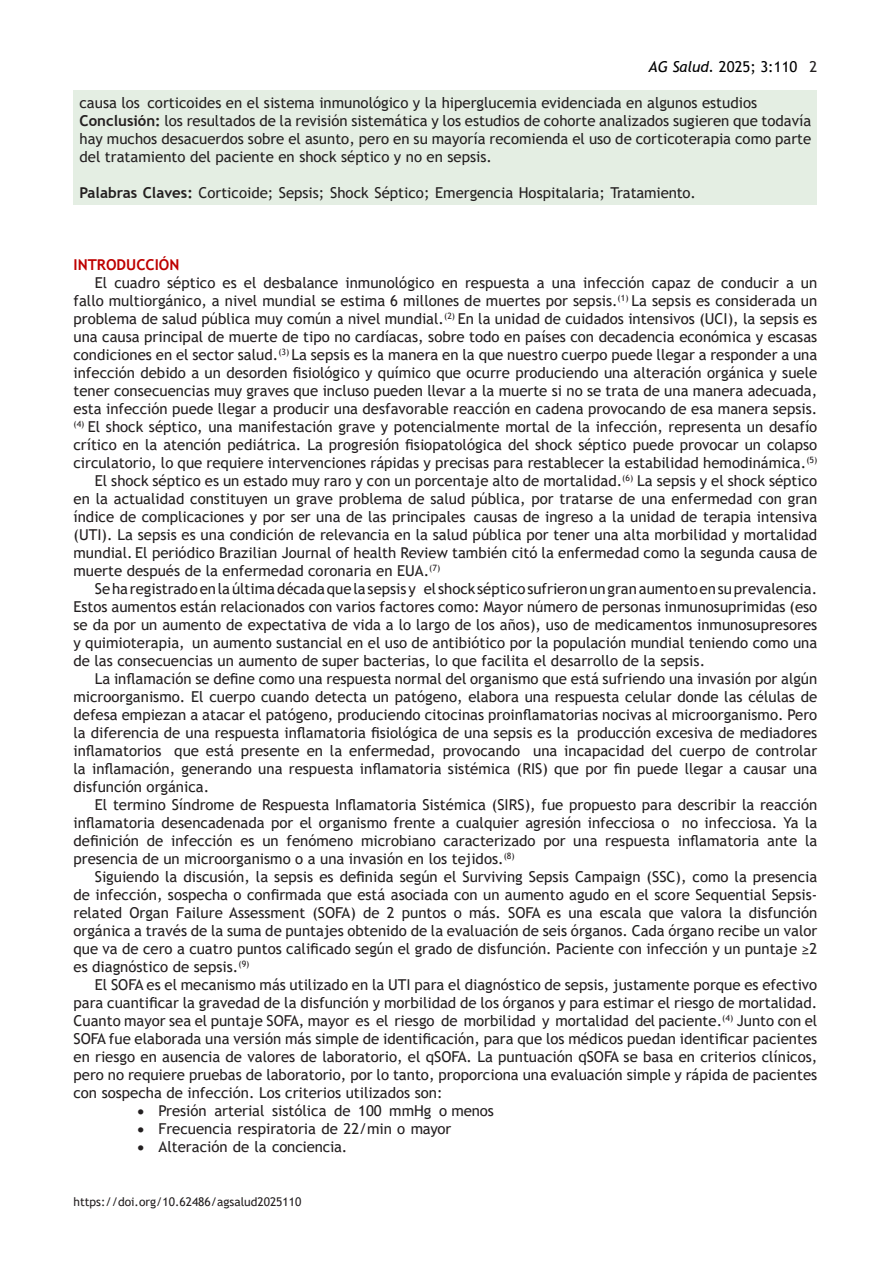
<style>
.page{position:relative;width:893px;height:1263px;background:#fff}
.page>*{position:absolute;margin:0;border:0;box-sizing:border-box;transform-origin:0 0}
.Body_Text{font:15px/18px "Trebuchet MS";color:#231f20;text-align:justify}
.t1{font:15px "Trebuchet MS";color:#000}
.t2{font:700 15px "Trebuchet MS";color:#be0000}
.t3{font:12px "Trebuchet MS";color:#231f20}
.s1{font-style:italic}
.s2{color:#231f20}
.s3{font-weight:700}
</style>
<div class="page">
<div style="left:74px;top:90px;width:743px;height:114px;background:#e4eee3"></div>
<p class="t1" style="left:648px;top:57px;width:170px"><span class="s1">AG Salud.</span> 2025; 3:110 <span class="s2">2</span></p>
<p class="Body_Text" style="left:80px;top:94px;width:679px">causa los corticoides en el sistema inmunológico y la hiperglucemia evidenciada en algunos estudios</p>
<p class="Body_Text" style="left:80px;top:112px;width:733px"><span class="s3">Conclusión:</span> los resultados de la revisión sistemática y los estudios de cohorte analizados sugieren que todavía hay muchos desacuerdos sobre el asunto, pero en su mayoría recomienda el uso de corticoterapia como parte del tratamiento del paciente en shock séptico y no en sepsis.</p>
<p class="Body_Text" style="left:80px;top:184px;width:618px"><span class="s3">Palabras Claves:</span> Corticoide; Sepsis; Shock Séptico; Emergencia Hospitalaria; Tratamiento.</p>
<p class="t2" style="left:74px;top:255px;width:107px">INTRODUCCIÓN</p>
<p class="Body_Text" style="left:74px;top:274px;width:745px;text-indent:21px">El cuadro séptico es el desbalance inmunológico en respuesta a una infección capaz de conducir a un fallo multiorgánico, a nivel mundial se estima 6 millones de muertes por sepsis.<sup>(1)</sup> La sepsis es considerada un problema de salud pública muy común a nivel mundial.<sup>(2)</sup> En la unidad de cuidados intensivos (UCI), la sepsis es una causa principal de muerte de tipo no cardíacas, sobre todo en países con decadencia económica y escasas condiciones en el sector salud.<sup>(3)</sup> La sepsis es la manera en la que nuestro cuerpo puede llegar a responder a una infección debido a un desorden fisiológico y químico que ocurre produciendo una alteración orgánica y suele tener consecuencias muy graves que incluso pueden llevar a la muerte si no se trata de una manera adecuada, esta infección puede llegar a producir una desfavorable reacción en cadena provocando de esa manera sepsis. <sup>(4)</sup> El shock séptico, una manifestación grave y potencialmente mortal de la infección, representa un desafío crítico en la atención pediátrica. La progresión fisiopatológica del shock séptico puede provocar un colapso circulatorio, lo que requiere intervenciones rápidas y precisas para restablecer la estabilidad hemodinámica.<sup>(5)</sup></p>
<p class="Body_Text" style="left:74px;top:472px;width:745px;text-indent:21px">El shock séptico es un estado muy raro y con un porcentaje alto de mortalidad.<sup>(6)</sup> La sepsis y el shock séptico en la actualidad constituyen un grave problema de salud pública, por tratarse de una enfermedad con gran índice de complicaciones y por ser una de las principales causas de ingreso a la unidad de terapia intensiva (UTI). La sepsis es una condición de relevancia en la salud pública por tener una alta morbilidad y mortalidad mundial. El periódico Brazilian Journal of health Review también citó la enfermedad como la segunda causa de muerte después de la enfermedad coronaria en EUA.<sup>(7)</sup></p>
<p class="Body_Text" style="left:74px;top:580px;width:745px;text-indent:21px">Se ha registrado en la última década que la sepsis y el shock séptico sufrieron un gran aumento en su prevalencia.<br>Estos aumentos están relacionados con varios factores como: Mayor número de personas inmunosuprimidas (eso se da por un aumento de expectativa de vida a lo largo de los años), uso de medicamentos inmunosupresores y quimioterapia, un aumento sustancial en el uso de antibiótico por la populación mundial teniendo como una de las consecuencias un aumento de super bacterias, lo que facilita el desarrollo de la sepsis.</p>
<p class="Body_Text" style="left:74px;top:670px;width:745px;text-indent:21px">La inflamación se define como una respuesta normal del organismo que está sufriendo una invasión por algún microorganismo. El cuerpo cuando detecta un patógeno, elabora una respuesta celular donde las células de defesa empiezan a atacar el patógeno, produciendo citocinas proinflamatorias nocivas al microorganismo. Pero la diferencia de una respuesta inflamatoria fisiológica de una sepsis es la producción excesiva de mediadores inflamatorios que está presente en la enfermedad, provocando una incapacidad del cuerpo de controlar la inflamación, generando una respuesta inflamatoria sistémica (RIS) que por fin puede llegar a causar una disfunción orgánica.</p>
<p class="Body_Text" style="left:74px;top:796px;width:745px;text-indent:21px">El termino Síndrome de Respuesta Inflamatoria Sistémica (SIRS), fue propuesto para describir la reacción inflamatoria desencadenada por el organismo frente a cualquier agresión infecciosa o no infecciosa. Ya la definición de infección es un fenómeno microbiano caracterizado por una respuesta inflamatoria ante la presencia de un microorganismo o a una invasión en los tejidos.<sup>(8)</sup></p>
<p class="Body_Text" style="left:74px;top:868px;width:745px;text-indent:21px">Siguiendo la discusión, la sepsis es definida según el Surviving Sepsis Campaign (SSC), como la presencia de infección, sospecha o confirmada que está asociada con un aumento agudo en el score Sequential Sepsis&shy;related Organ Failure Assessment (SOFA) de 2 puntos o más. SOFA es una escala que valora la disfunción orgánica a través de la suma de puntajes obtenido de la evaluación de seis órganos. Cada órgano recibe un valor que va de cero a cuatro puntos calificado según el grado de disfunción. Paciente con infección y un puntaje ≥2 es diagnóstico de sepsis.<sup>(9)</sup></p>
<p class="Body_Text" style="left:74px;top:976px;width:745px;text-indent:21px">El SOFA es el mecanismo más utilizado en la UTI para el diagnóstico de sepsis, justamente porque es efectivo para cuantificar la gravedad de la disfunción y morbilidad de los órganos y para estimar el riesgo de mortalidad.<br>Cuanto mayor sea el puntaje SOFA, mayor es el riesgo de morbilidad y mortalidad del paciente.<sup>(4)</sup> Junto con el SOFA fue elaborada una versión más simple de identificación, para que los médicos puedan identificar pacientes en riesgo en ausencia de valores de laboratorio, el qSOFA. La puntuación qSOFA se basa en criterios clínicos, pero no requiere pruebas de laboratorio, por lo tanto, proporciona una evaluación simple y rápida de pacientes con sospecha de infección. Los criterios utilizados son:</p>
<p class="Body_Text" style="left:137px;top:1102px;width:358px">• Presión arterial sistólica de 100 mmHg o menos</p>
<p class="Body_Text" style="left:137px;top:1120px;width:315px">• Frecuencia respiratoria de 22/min o mayor</p>
<p class="Body_Text" style="left:137px;top:1138px;width:212px">• Alteración de la conciencia.</p>
<p class="t3" style="left:74px;top:1194px;width:229px">https://doi.org/10.62486/agsalud2025110</p>
</div>
